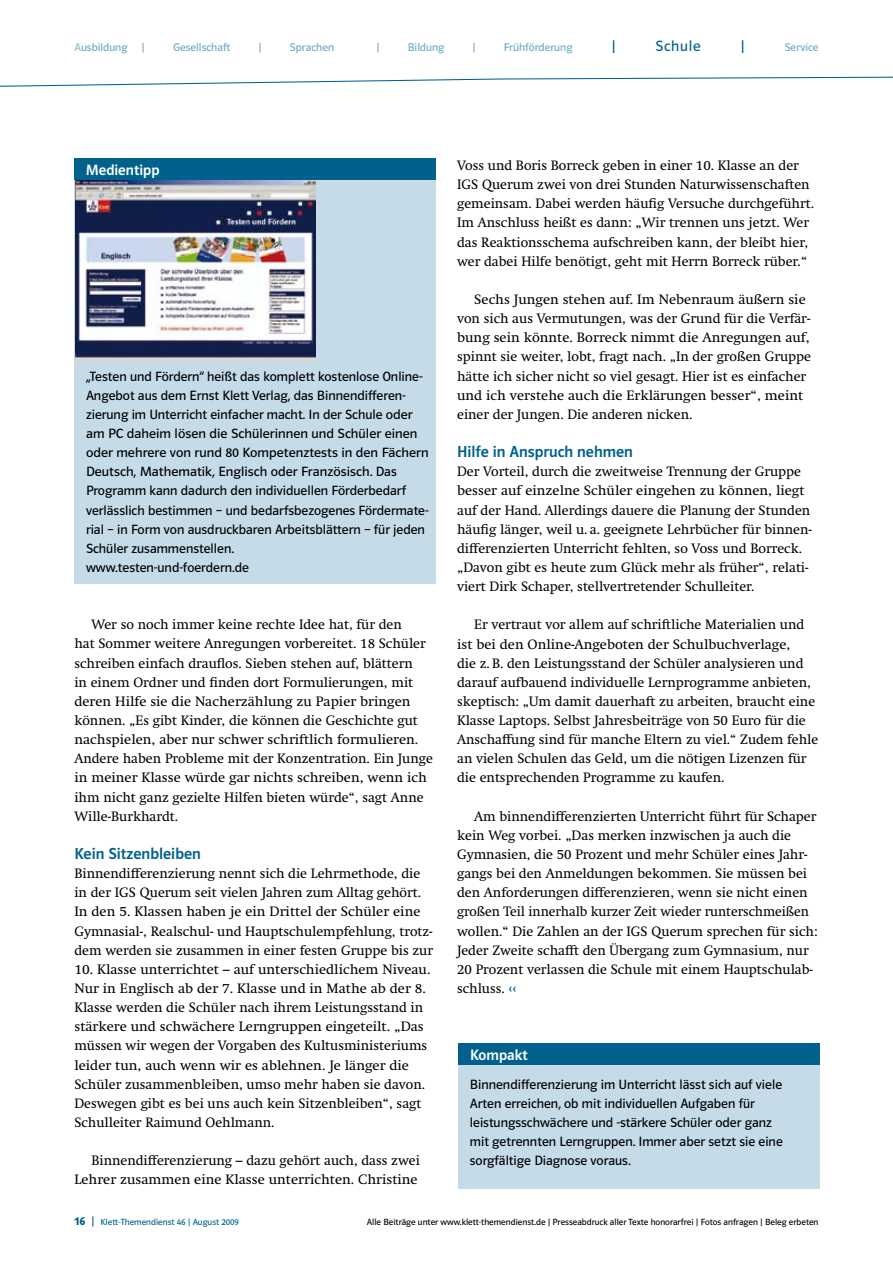
<style>
.page{position:relative;width:893px;height:1263px;background:#fff}
.page>*{position:absolute;margin:0;border:0;box-sizing:border-box;transform-origin:0 0}
.t1{font:16.5px "Polo 22 K Krftg";color:#00628c}
.t2{font:15px "Polo ST11 K Krftg";color:#fff}
.t3{font:15px "Polo ST11 K Buch";letter-spacing:.05em;color:#00628c}
.t4{font:13.5px/19.2px "Klett Swift";color:#000}
.t5{font:13.5px/19.2px "Polo ST11 K Buch";color:#000}
.t6{font:11.25px "Polo ST11 K Buch";color:#6aaac5}
.t7{font:9px "Polo ST11 K Buch";color:#000}
.t8{font:9px "Polo ST11 K Buch";color:#00628c}
.s1{color:#8abbd1}
.s2{font-family:"Polo ST11 K Krftg";color:#00628c}
.s3{font-family:"Polo ST11 K Hfett";font-size:12px}
.s4{font-size:12px}
</style>
<div class="page">
<svg style="left:0;top:76px;width:893px;height:11px"></svg>
<div style="left:459px;top:1061px;width:361px;height:127px;background:#c5dce8"></div>
<div style="left:459px;top:1044px;width:361px;height:21px;background:#00628c"></div>
<div style="left:74px;top:177px;width:362px;height:407px;background:#c5dce8"></div>
<div style="left:74px;top:159px;width:362px;height:21px;background:#00628c"></div>
<img style="left:75px;top:180px;width:240px;height:181px">
<p class="t6" style="left:74px;top:41px;width:72px"><span class="s1">A</span>usbildung |</p>
<p class="t6" style="left:173px;top:41px;width:59px">Gesellschaft</p>
<p class="t6" style="left:258px;top:41px;width:5px">|</p>
<p class="t6" style="left:290px;top:41px;width:46px">Sprachen</p>
<p class="t6" style="left:376px;top:41px;width:5px">|</p>
<p class="t6" style="left:408px;top:41px;width:38px">Bildung</p>
<p class="t6" style="left:472px;top:41px;width:5px">|</p>
<p class="t6" style="left:504px;top:41px;width:70px">Frühförderung</p>
<p class="t3" style="left:611px;top:37px;width:6px">|</p>
<p class="t3" style="left:655px;top:37px;width:47px">Schule</p>
<p class="t3" style="left:741px;top:37px;width:6px">|</p>
<p class="t6" style="left:785px;top:41px;width:35px">Service</p>
<p class="t2" style="left:86px;top:161px;width:75px">Medientipp</p>
<p class="t5" style="left:86px;top:367px;width:344px">„Testen und Fördern“ heißt das komplett kostenlose Online-Angebot aus dem Ernst Klett Verlag, das Binnendifferen&shy;zierung im Unterricht einfacher macht. In der Schule oder am PC daheim lösen die Schülerinnen und Schüler einen oder mehrere von rund 80 Kompetenztests in den Fächern Deutsch, Mathematik, Englisch oder Französisch. Das Programm kann dadurch den individuellen Förderbedarf verlässlich bestimmen – und bedarfsbezogenes Fördermate&shy;rial – in Form von ausdruckbaren Arbeitsblättern – für jeden Schüler zusammenstellen.<br>www.testen-und-foerdern.de</p>
<p class="t4" style="left:74px;top:615px;width:360px;text-indent:17px">Wer so noch immer keine rechte Idee hat, für den<br>hat Sommer weitere Anregungen vorbereitet. 18 Schüler schreiben einfach drauflos. Sieben stehen auf, blättern<br>in einem Ordner und finden dort Formulierungen, mit deren Hilfe sie die Nacherzählung zu Papier bringen können. „Es gibt Kinder, die können die Geschichte gut nachspielen, aber nur schwer schriftlich formulieren.<br>Andere haben Probleme mit der Konzentration. Ein Junge in meiner Klasse würde gar nichts schreiben, wenn ich ihm nicht ganz gezielte Hilfen bieten würde“, sagt Anne Wille-Burkhardt.</p>
<p class="t1" style="left:74px;top:845px;width:128px">Kein Sitzenbleiben</p>
<p class="t4" style="left:74px;top:864px;width:360px">Binnendifferenzierung nennt sich die Lehrmethode, die in der IGS Querum seit vielen Jahren zum Alltag gehört.<br>In den 5. Klassen haben je ein Drittel der Schüler eine Gymnasial-, Realschul- und Hauptschulempfehlung, trotz&shy;dem werden sie zusammen in einer festen Gruppe bis zur</p>
<p class="t4" style="left:74px;top:960px;width:358px">10. Klasse unterrichtet – auf unterschiedlichem Niveau.<br>Nur in Englisch ab der 7. Klasse und in Mathe ab der 8.<br>Klasse werden die Schüler nach ihrem Leistungsstand in stärkere und schwächere Lerngruppen eingeteilt. „Das müssen wir wegen der Vorgaben des Kultusministeriums leider tun, auch wenn wir es ablehnen. Je länger die Schüler zusammenbleiben, umso mehr haben sie davon.<br>Deswegen gibt es bei uns auch kein Sitzenbleiben“, sagt Schulleiter Raimund Oehlmann.</p>
<p class="t4" style="left:74px;top:1151px;width:347px;text-align:right">Binnendifferenzierung – dazu gehört auch, dass zwei<br>Lehrer zusammen eine Klasse unterrichten. Christine</p>
<p class="t4" style="left:457px;top:156px;width:359px">Voss und Boris Borreck geben in einer 10. Klasse an der IGS Querum zwei von drei Stunden Naturwissenschaften gemeinsam. Dabei werden häufig Versuche durchgeführt.<br>Im Anschluss heißt es dann: „Wir trennen uns jetzt. Wer das Reaktionsschema aufschreiben kann, der bleibt hier, wer dabei Hilfe benötigt, geht mit Herrn Borreck rüber.“</p>
<p class="t4" style="left:457px;top:290px;width:355px;text-indent:17px">Sechs Jungen stehen auf. Im Nebenraum äußern sie von sich aus Vermutungen, was der Grund für die Verfär&shy;bung sein könnte. Borreck nimmt die Anregungen auf, spinnt sie weiter, lobt, fragt nach. „In der großen Gruppe hätte ich sicher nicht so viel gesagt. Hier ist es einfacher und ich verstehe auch die Erklärungen besser“, meint einer der Jungen. Die anderen nicken.</p>
<p class="t1" style="left:457px;top:443px;width:177px">Hilfe in Anspruch nehmen</p>
<p class="t4" style="left:457px;top:462px;width:356px">Der Vorteil, durch die zweitweise Trennung der Gruppe besser auf einzelne Schüler eingehen zu können, liegt auf der Hand. Allerdings dauere die Planung der Stunden häufig länger, weil u. a. geeignete Lehrbücher für binnen&shy;differenzierten Unterricht fehlten, so Voss und Borreck. „Davon gibt es heute zum Glück mehr als früher“, relati&shy;viert Dirk Schaper, stellvertretender Schulleiter.</p>
<p class="t4" style="left:457px;top:615px;width:363px;text-indent:17px">Er vertraut vor allem auf schriftliche Materialien und ist bei den Online-Angeboten der Schulbuchverlage,<br>die z. B. den Leistungsstand der Schüler analysieren und darauf aufbauend individuelle Lernprogramme anbieten, skeptisch: „Um damit dauerhaft zu arbeiten, braucht eine Klasse Laptops. Selbst Jahresbeiträge von 50 Euro für die Anschaffung sind für manche Eltern zu viel.“ Zudem fehle an vielen Schulen das Geld, um die nötigen Lizenzen für die entsprechenden Programme zu kaufen.</p>
<p class="t4" style="left:457px;top:807px;width:362px;text-indent:17px">Am binnendifferenzierten Unterricht führt für Schaper kein Weg vorbei. „Das merken inzwischen ja auch die Gymnasien, die 50 Prozent und mehr Schüler eines Jahr&shy;gangs bei den Anmeldungen bekommen. Sie müssen bei den Anforderungen differenzieren, wenn sie nicht einen großen Teil innerhalb kurzer Zeit wieder runterschmeißen wollen.“ Die Zahlen an der IGS Querum sprechen für sich:<br>Jeder Zweite schafft den Übergang zum Gymnasium, nur 20 Prozent verlassen die Schule mit einem Hauptschulab&shy;schluss. <span class="s2">‹‹</span></p>
<p class="t2" style="left:470px;top:1046px;width:59px">Kompakt</p>
<p class="t5" style="left:470px;top:1075px;width:314px">Binnendifferenzierung im Unterricht lässt sich auf viele Arten erreichen, ob mit individuellen Aufgaben für leistungsschwächere und -stärkere Schüler oder ganz mit getrennten Lerngruppen. Immer aber setzt sie eine sorgfältige Diagnose voraus.</p>
<p class="t8" style="left:74px;top:1217px;width:166px"><span class="s3">16</span> <span class="s4">|</span> Klett-Themendienst 46 | August 2009</p>
<p class="t7" style="left:367px;top:1217px;width:453px">Alle Beiträge unter www.klett-themendienst.de | Presseabdruck aller Texte honorarfrei | Fotos anfragen | Beleg erbeten</p>
</div>
